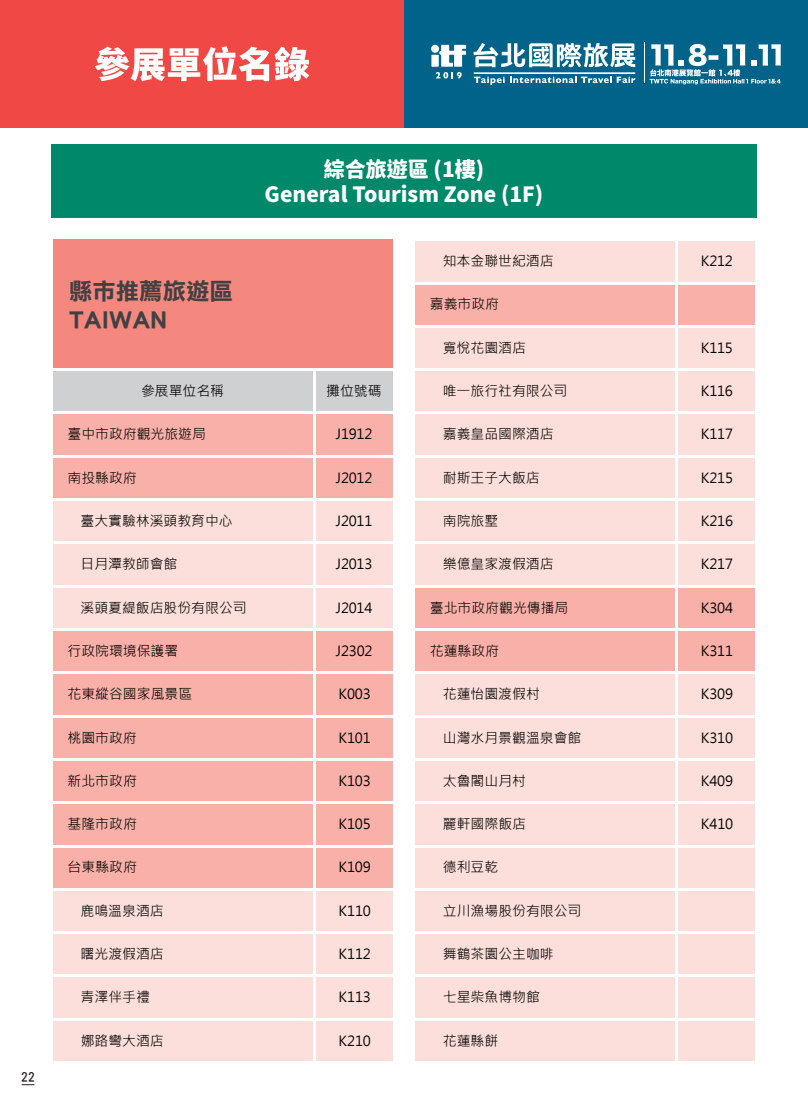
<style>
.page{position:relative;width:808px;height:1106px;background:#fff}
.page>*{position:absolute;margin:0;border:0;box-sizing:border-box;transform-origin:0 0}
.t1{font:23.4px/28.5px "DF Li Hei Bold WINP BF";color:#414143}
.t2{font:800 21px/25.2px "Source Han Sans TWHK";color:#fff;text-align:center}
.t3{font:13.8px "Microsoft Jheng Hei";color:#030303}
.t4{font:13.5px "DF Li Hei W5 WIN BF";color:#231f20}
</style>
<div class="page">
<div style="left:51px;top:144px;width:706px;height:74px;background:#00886a"></div>
<div style="left:0;top:0;width:808px;height:128px;background:#ef4845"></div>
<div style="left:404px;top:0;width:404px;height:128px;background:#016389"></div>
<svg style="left:95px;top:46px;width:174px;height:35px"></svg>
<svg style="left:275px;top:47px;width:34px;height:34px"></svg>
<svg style="left:474px;top:43px;width:161px;height:24px"></svg>
<div style="left:431px;top:55px;width:8px;height:12px;background:#fff"></div>
<div style="left:431px;top:45px;width:8px;height:8px;background:#fff;border-radius:4px"></div>
<hr style="left:474px;top:72px;width:161px;height:2px;background:#fff">
<svg style="left:474px;top:77px;width:137px;height:8px"></svg>
<svg style="left:617px;top:77px;width:18px;height:6px"></svg>
<svg style="left:436px;top:45px;width:30px;height:33px"></svg>
<svg style="left:650px;top:44px;width:131px;height:40px"></svg>
<hr style="left:644px;top:43px;width:1px;height:40px;background:#fff">
<div style="left:52px;top:238px;width:343px;height:132px;background:#f4887e"></div>
<div style="left:52px;top:369px;width:343px;height:44px;background:#cfd0d1"></div>
<div style="left:52px;top:412px;width:343px;height:88px;background:#f9b0a8"></div>
<div style="left:52px;top:499px;width:343px;height:131px;background:#fcdfda"></div>
<div style="left:52px;top:629px;width:343px;height:260px;background:#f9b0a8"></div>
<div style="left:52px;top:889px;width:343px;height:174px;background:#fcdfda"></div>
<hr style="left:51px;top:237px;width:2px;height:826px;background:#fff">
<hr style="left:313px;top:371px;width:3px;height:692px;background:#fff">
<hr style="left:393px;top:237px;width:2px;height:826px;background:#fff">
<hr style="left:53px;top:237px;width:342px;height:2px;background:#fff">
<hr style="left:53px;top:368px;width:342px;height:3px;background:#fff">
<hr style="left:53px;top:411px;width:342px;height:3px;background:#fff">
<hr style="left:53px;top:455px;width:342px;height:2px;background:#fff">
<hr style="left:53px;top:498px;width:342px;height:3px;background:#fff">
<hr style="left:53px;top:541px;width:342px;height:3px;background:#fff">
<hr style="left:53px;top:585px;width:342px;height:2px;background:#fff">
<hr style="left:53px;top:628px;width:342px;height:3px;background:#fff">
<hr style="left:53px;top:671px;width:342px;height:3px;background:#fff">
<hr style="left:53px;top:715px;width:342px;height:2px;background:#fff">
<hr style="left:53px;top:758px;width:342px;height:2px;background:#fff">
<hr style="left:53px;top:801px;width:342px;height:3px;background:#fff">
<hr style="left:53px;top:844px;width:342px;height:3px;background:#fff">
<hr style="left:53px;top:888px;width:342px;height:2px;background:#fff">
<hr style="left:53px;top:931px;width:342px;height:3px;background:#fff">
<hr style="left:53px;top:974px;width:342px;height:3px;background:#fff">
<hr style="left:53px;top:1018px;width:342px;height:2px;background:#fff">
<hr style="left:53px;top:1061px;width:342px;height:2px;background:#fff">
<div style="left:414px;top:240px;width:343px;height:43px;background:#fcdfda"></div>
<div style="left:414px;top:282px;width:343px;height:45px;background:#f9b0a8"></div>
<div style="left:414px;top:326px;width:343px;height:260px;background:#fcdfda"></div>
<div style="left:414px;top:586px;width:343px;height:87px;background:#f9b0a8"></div>
<div style="left:414px;top:672px;width:343px;height:391px;background:#fcdfda"></div>
<hr style="left:413px;top:239px;width:2px;height:824px;background:#fff">
<hr style="left:676px;top:239px;width:2px;height:824px;background:#fff">
<hr style="left:755px;top:239px;width:2px;height:824px;background:#fff">
<hr style="left:415px;top:239px;width:342px;height:2px;background:#fff">
<hr style="left:415px;top:282px;width:342px;height:2px;background:#fff">
<hr style="left:415px;top:325px;width:342px;height:2px;background:#fff">
<hr style="left:415px;top:368px;width:342px;height:3px;background:#fff">
<hr style="left:415px;top:411px;width:342px;height:3px;background:#fff">
<hr style="left:415px;top:455px;width:342px;height:2px;background:#fff">
<hr style="left:415px;top:498px;width:342px;height:3px;background:#fff">
<hr style="left:415px;top:541px;width:342px;height:3px;background:#fff">
<hr style="left:415px;top:585px;width:342px;height:2px;background:#fff">
<hr style="left:415px;top:628px;width:342px;height:3px;background:#fff">
<hr style="left:415px;top:671px;width:342px;height:3px;background:#fff">
<hr style="left:415px;top:715px;width:342px;height:2px;background:#fff">
<hr style="left:415px;top:758px;width:342px;height:2px;background:#fff">
<hr style="left:415px;top:801px;width:342px;height:3px;background:#fff">
<hr style="left:415px;top:844px;width:342px;height:3px;background:#fff">
<hr style="left:415px;top:888px;width:342px;height:2px;background:#fff">
<hr style="left:415px;top:931px;width:342px;height:3px;background:#fff">
<hr style="left:415px;top:974px;width:342px;height:3px;background:#fff">
<hr style="left:415px;top:1018px;width:342px;height:2px;background:#fff">
<hr style="left:415px;top:1061px;width:342px;height:2px;background:#fff">
<svg style="left:22px;top:1084px;width:12px;height:1px"></svg>
<p class="t4" style="left:21px;top:1070px;width:15px">22</p>
<h2 class="t2" style="left:265px;top:157px;width:280px">綜合旅遊區 (1樓)<br>General Tourism Zone (1F)</h2>
<h1 class="t1" style="left:69px;top:277px;width:165px">縣市推薦旅遊區<br>TAIWAN</h1>
<p class="t3" style="left:141px;top:382px;width:85px">參展單位名稱</p>
<p class="t3" style="left:326px;top:382px;width:57px">攤位號碼</p>
<p class="t3" style="left:67px;top:425px;width:140px">臺中市政府觀光旅遊局</p>
<p class="t3" style="left:336px;top:425px;width:38px">J1912</p>
<p class="t3" style="left:68px;top:469px;width:71px">南投縣政府</p>
<p class="t3" style="left:336px;top:469px;width:38px">J2012</p>
<p class="t3" style="left:80px;top:512px;width:154px">臺大實驗林溪頭教育中心</p>
<p class="t3" style="left:336px;top:512px;width:38px">J2011</p>
<p class="t3" style="left:81px;top:555px;width:98px">日月潭教師會館</p>
<p class="t3" style="left:336px;top:555px;width:38px">J2013</p>
<p class="t3" style="left:81px;top:599px;width:168px">溪頭夏緹飯店股份有限公司</p>
<p class="t3" style="left:336px;top:599px;width:38px">J2014</p>
<p class="t3" style="left:68px;top:642px;width:112px">行政院環境保護署</p>
<p class="t3" style="left:336px;top:642px;width:38px">J2302</p>
<p class="t3" style="left:68px;top:685px;width:126px">花東縱谷國家風景區</p>
<p class="t3" style="left:338px;top:685px;width:34px">K003</p>
<p class="t3" style="left:68px;top:729px;width:71px">桃園市政府</p>
<p class="t3" style="left:338px;top:729px;width:34px">K101</p>
<p class="t3" style="left:68px;top:772px;width:71px">新北市政府</p>
<p class="t3" style="left:338px;top:772px;width:34px">K103</p>
<p class="t3" style="left:68px;top:815px;width:71px">基隆市政府</p>
<p class="t3" style="left:338px;top:815px;width:34px">K105</p>
<p class="t3" style="left:68px;top:858px;width:71px">台東縣政府</p>
<p class="t3" style="left:338px;top:858px;width:34px">K109</p>
<p class="t3" style="left:81px;top:902px;width:85px">鹿鳴溫泉酒店</p>
<p class="t3" style="left:339px;top:902px;width:34px">K110</p>
<p class="t3" style="left:81px;top:945px;width:85px">曙光渡假酒店</p>
<p class="t3" style="left:339px;top:945px;width:34px">K112</p>
<p class="t3" style="left:81px;top:988px;width:71px">青澤伴手禮</p>
<p class="t3" style="left:339px;top:988px;width:34px">K113</p>
<p class="t3" style="left:81px;top:1032px;width:85px">娜路彎大酒店</p>
<p class="t3" style="left:339px;top:1032px;width:34px">K210</p>
<p class="t3" style="left:443px;top:252px;width:112px">知本金聯世紀酒店</p>
<p class="t3" style="left:701px;top:252px;width:34px">K212</p>
<p class="t3" style="left:430px;top:296px;width:71px">嘉義市政府</p>
<p class="t3" style="left:443px;top:339px;width:85px">寬悅花園酒店</p>
<p class="t3" style="left:701px;top:339px;width:34px">K115</p>
<p class="t3" style="left:443px;top:382px;width:126px">唯一旅行社有限公司</p>
<p class="t3" style="left:701px;top:382px;width:34px">K116</p>
<p class="t3" style="left:443px;top:425px;width:112px">嘉義皇品國際酒店</p>
<p class="t3" style="left:701px;top:425px;width:34px">K117</p>
<p class="t3" style="left:443px;top:469px;width:98px">耐斯王子大飯店</p>
<p class="t3" style="left:701px;top:469px;width:34px">K215</p>
<p class="t3" style="left:443px;top:512px;width:57px">南院旅墅</p>
<p class="t3" style="left:701px;top:512px;width:34px">K216</p>
<p class="t3" style="left:443px;top:555px;width:112px">樂億皇家渡假酒店</p>
<p class="t3" style="left:701px;top:555px;width:34px">K217</p>
<p class="t3" style="left:430px;top:599px;width:140px">臺北市政府觀光傳播局</p>
<p class="t3" style="left:701px;top:599px;width:34px">K304</p>
<p class="t3" style="left:430px;top:642px;width:71px">花蓮縣政府</p>
<p class="t3" style="left:701px;top:642px;width:34px">K311</p>
<p class="t3" style="left:443px;top:685px;width:98px">花蓮怡園渡假村</p>
<p class="t3" style="left:701px;top:685px;width:34px">K309</p>
<p class="t3" style="left:443px;top:729px;width:140px">山灣水月景觀溫泉會館</p>
<p class="t3" style="left:701px;top:729px;width:34px">K310</p>
<p class="t3" style="left:443px;top:772px;width:85px">太魯閣山月村</p>
<p class="t3" style="left:701px;top:772px;width:34px">K409</p>
<p class="t3" style="left:443px;top:815px;width:85px">麗軒國際飯店</p>
<p class="t3" style="left:701px;top:815px;width:34px">K410</p>
<p class="t3" style="left:443px;top:858px;width:57px">德利豆乾</p>
<p class="t3" style="left:443px;top:902px;width:140px">立川漁場股份有限公司</p>
<p class="t3" style="left:443px;top:945px;width:112px">舞鶴茶園公主咖啡</p>
<p class="t3" style="left:443px;top:988px;width:98px">七星柴魚博物館</p>
<p class="t3" style="left:443px;top:1032px;width:57px">花蓮縣餅</p>
</div>
